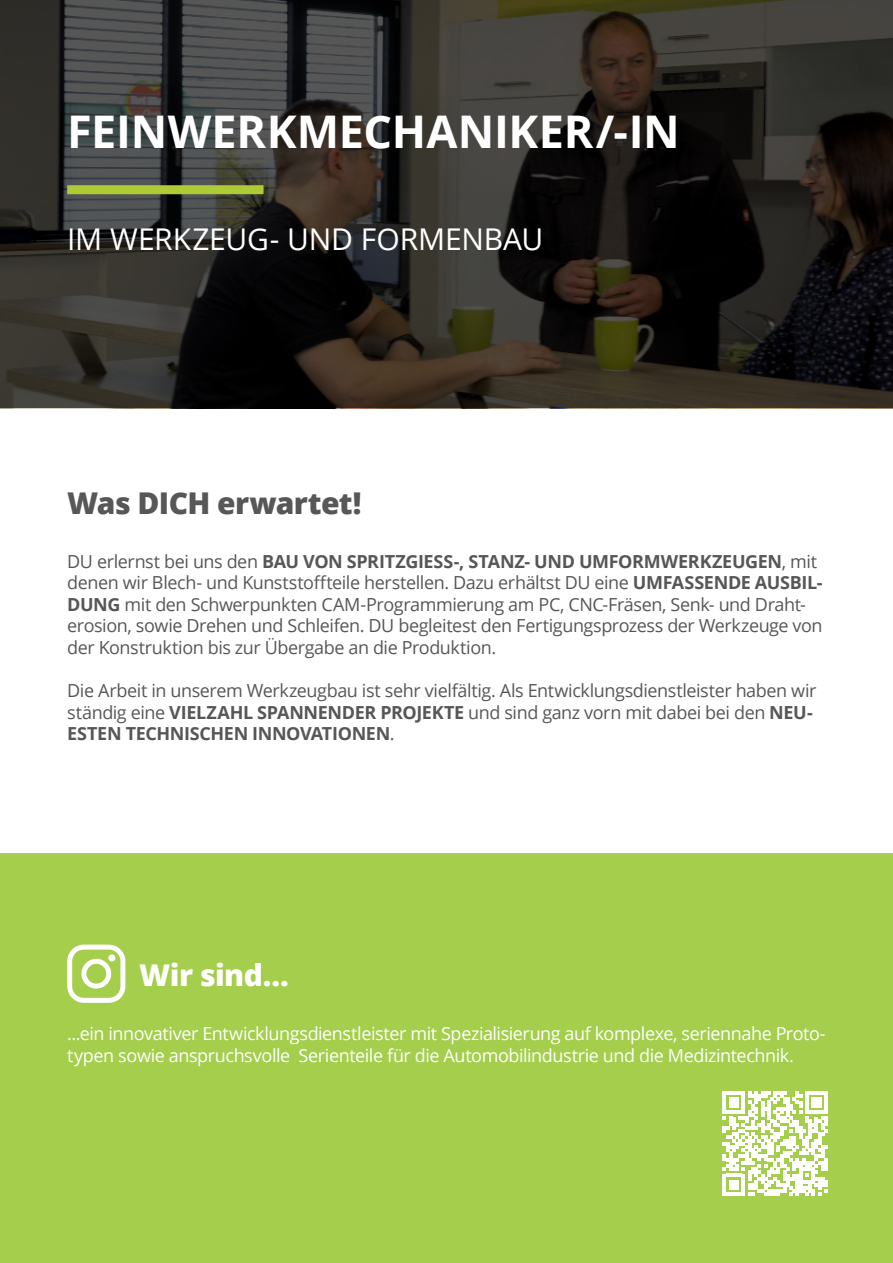
<style>
.page{position:relative;width:893px;height:1263px;background:#fff}
.page>*{position:absolute;margin:0;border:0;box-sizing:border-box;transform-origin:0 0}
.t1{font:700 45px "Open Sans";color:#fff}
.t2{font:30px "Open Sans";letter-spacing:-.01em;color:#fff}
.t3{font:800 30px "Open Sans";letter-spacing:-.02em;color:#575757}
.t4{font:800 30px "Open Sans";letter-spacing:-.02em;color:#fff}
.t5{font:18px/21.6px "Open Sans";letter-spacing:-.025em;color:#575757}
.t6{font:18px/21.6px "Open Sans";letter-spacing:-.025em;color:#fff}
.s1{font-weight:700}
</style>
<div class="page">
<img style="left:0;top:0;width:893px;height:408px">
<div style="left:0;top:853px;width:893px;height:410px;background:#a4ce4c"></div>
<div style="left:67px;top:185px;width:197px;height:9px;background:#aecb36"></div>
<svg style="left:67px;top:944px;width:58px;height:59px"></svg>
<div style="left:108px;top:954px;width:7px;height:7px;background:#fff;border-radius:50%"></div>
<svg style="left:723px;top:1091px;width:104px;height:105px"></svg>
<h1 class="t1" style="left:67px;top:100px;width:614px">FEINWERKMECHANIKER/-IN</h1>
<h2 class="t2" style="left:67px;top:218px;width:478px">IM WERKZEUG- UND FORMENBAU</h2>
<h2 class="t3" style="left:67px;top:480px;width:296px">Was DICH erwartet!</h2>
<p class="t5" style="left:67px;top:550px;width:757px">DU erlernst bei uns den <span class="s1">BAU VON SPRITZGIESS-, STANZ- UND UMFORMWERKZEUGEN</span>, mit denen wir Blech- und Kunststoffteile herstellen. Dazu erhältst DU eine <span class="s1">UMFASSENDE AUSBIL-DUNG</span> mit den Schwerpunkten CAM-Programmierung am PC, CNC-Fräsen, Senk- und Draht&shy;erosion, sowie Drehen und Schleifen. DU begleitest den Fertigungsprozess der Werkzeuge von der Konstruktion bis zur Übergabe an die Produktion.</p>
<p class="t5" style="left:67px;top:679px;width:751px">Die Arbeit in unserem Werkzeugbau ist sehr vielfältig. Als Entwicklungsdienstleister haben wir ständig eine <span class="s1">VIELZAHL SPANNENDER PROJEKTE</span> und sind ganz vorn mit dabei bei den <span class="s1">NEU-<br>ESTEN TECHNISCHEN INNOVATIONEN</span>.</p>
<h2 class="t4" style="left:139px;top:952px;width:151px">Wir sind...</h2>
<p class="t6" style="left:67px;top:1022px;width:760px">...ein innovativer Entwicklungsdienstleister mit Spezialisierung auf komplexe, seriennahe Proto&shy;typen sowie anspruchsvolle Serienteile für die Automobilindustrie und die Medizintechnik.</p>
</div>
